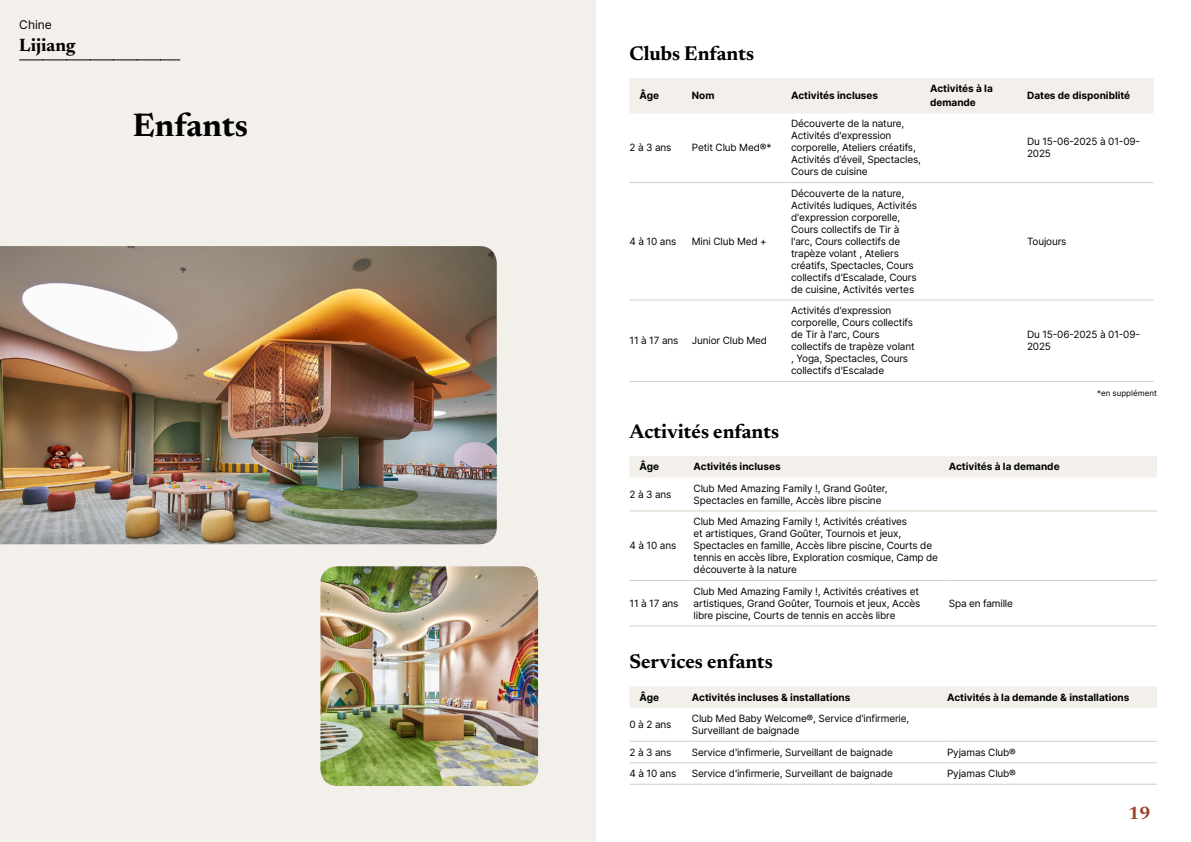
<style>
.page{position:relative;width:1191px;height:842px;background:#fff}
.page>*{position:absolute;margin:0;border:0;box-sizing:border-box;transform-origin:0 0}
.t1{font:700 33px "Newsreader 24 pt";color:#000}
.t2{font:700 20px "Newsreader 24 pt";color:#000}
.t3{font:700 18px "Newsreader 24 pt";color:#000}
.t4{font:700 18px "Newsreader 24 pt";color:#9d432c}
.t5{font:12px "Inter";color:#000}
.t6{font:10px/12px "Inter";letter-spacing:-.015em;color:#000}
.t7{font:700 10px/14px "Inter";color:#000}
.t8{font:8px "Inter";color:#000}
</style>
<div class="page">
<div style="left:0;top:0;width:595px;height:842px;background:#f3f0ec"></div>
<img style="left:0;top:246px;width:497px;height:298px">
<img style="left:320px;top:566px;width:218px;height:220px">
<svg style="left:20px;top:60px;width:160px;height:1px"></svg>
<div style="left:630px;top:78px;width:523px;height:36px;background:#f3f0ec"></div>
<hr style="left:629px;top:182px;width:63px;height:1px;background:#d7cdc1">
<hr style="left:692px;top:182px;width:99px;height:1px;background:#d7cdc1">
<hr style="left:791px;top:182px;width:139px;height:1px;background:#d7cdc1">
<hr style="left:930px;top:182px;width:97px;height:1px;background:#d7cdc1">
<hr style="left:1027px;top:182px;width:126px;height:1px;background:#d7cdc1">
<hr style="left:629px;top:299px;width:63px;height:1px;background:#d7cdc1">
<hr style="left:692px;top:299px;width:99px;height:1px;background:#d7cdc1">
<hr style="left:791px;top:299px;width:139px;height:1px;background:#d7cdc1">
<hr style="left:930px;top:299px;width:97px;height:1px;background:#d7cdc1">
<hr style="left:1027px;top:299px;width:126px;height:1px;background:#d7cdc1">
<hr style="left:629px;top:381px;width:63px;height:1px;background:#d7cdc1">
<hr style="left:692px;top:381px;width:99px;height:1px;background:#d7cdc1">
<hr style="left:791px;top:381px;width:139px;height:1px;background:#d7cdc1">
<hr style="left:930px;top:381px;width:97px;height:1px;background:#d7cdc1">
<hr style="left:1027px;top:381px;width:126px;height:1px;background:#d7cdc1">
<div style="left:630px;top:456px;width:527px;height:21px;background:#f3f0ec"></div>
<hr style="left:629px;top:510px;width:64px;height:1px;background:#d7cdc1">
<hr style="left:693px;top:510px;width:255px;height:1px;background:#d7cdc1">
<hr style="left:948px;top:510px;width:209px;height:1px;background:#d7cdc1">
<hr style="left:629px;top:580px;width:64px;height:1px;background:#d7cdc1">
<hr style="left:693px;top:580px;width:255px;height:1px;background:#d7cdc1">
<hr style="left:948px;top:580px;width:209px;height:1px;background:#d7cdc1">
<hr style="left:629px;top:625px;width:64px;height:1px;background:#d7cdc1">
<hr style="left:693px;top:625px;width:255px;height:1px;background:#d7cdc1">
<hr style="left:948px;top:625px;width:209px;height:1px;background:#d7cdc1">
<div style="left:630px;top:686px;width:527px;height:22px;background:#f3f0ec"></div>
<hr style="left:629px;top:741px;width:63px;height:1px;background:#d7cdc1">
<hr style="left:692px;top:741px;width:255px;height:1px;background:#d7cdc1">
<hr style="left:947px;top:741px;width:210px;height:1px;background:#d7cdc1">
<hr style="left:629px;top:762px;width:63px;height:1px;background:#d7cdc1">
<hr style="left:692px;top:762px;width:255px;height:1px;background:#d7cdc1">
<hr style="left:947px;top:762px;width:210px;height:1px;background:#d7cdc1">
<hr style="left:629px;top:784px;width:63px;height:1px;background:#d7cdc1">
<hr style="left:692px;top:784px;width:255px;height:1px;background:#d7cdc1">
<hr style="left:947px;top:784px;width:210px;height:1px;background:#d7cdc1">
<p class="t5" style="left:19px;top:15px;width:34px">Chine</p>
<h3 class="t3" style="left:19px;top:32px;width:57px">Lijiang</h3>
<h1 class="t1" style="left:133px;top:101px;width:117px">Enfants</h1>
<h2 class="t2" style="left:629px;top:39px;width:126px">Clubs Enfants</h2>
<p class="t7" style="left:639px;top:89px;width:21px">Âge</p>
<p class="t7" style="left:692px;top:89px;width:24px">Nom</p>
<p class="t7" style="left:791px;top:89px;width:88px">Activités incluses</p>
<p class="t7" style="left:930px;top:82px;width:64px">Activités à la demande</p>
<p class="t7" style="left:1027px;top:89px;width:105px">Dates de disponiblité</p>
<p class="t6" style="left:629px;top:142px;width:43px">2 à 3 ans</p>
<p class="t6" style="left:692px;top:142px;width:81px">Petit Club Med®*</p>
<p class="t6" style="left:791px;top:118px;width:131px">Découverte de la nature,<br>Activités d'expression corporelle, Ateliers créatifs,<br>Activités d‘éveil, Spectacles,<br>Cours de cuisine</p>
<p class="t6" style="left:1027px;top:136px;width:115px">Du 15-06-2025 à 01-09-<br>2025</p>
<p class="t6" style="left:629px;top:235px;width:48px">4 à 10 ans</p>
<p class="t6" style="left:692px;top:235px;width:76px">Mini Club Med +</p>
<p class="t6" style="left:629px;top:334px;width:50px">11 à 17 ans</p>
<p class="t6" style="left:692px;top:334px;width:77px">Junior Club Med</p>
<p class="t6" style="left:791px;top:187px;width:127px">Découverte de la nature,<br>Activités ludiques, Activités d'expression corporelle,<br>Cours collectifs de Tir à l'arc, Cours collectifs de trapèze volant , Ateliers créatifs, Spectacles, Cours collectifs d'Escalade, Cours de cuisine, Activités vertes</p>
<p class="t6" style="left:791px;top:304px;width:125px">Activités d'expression corporelle, Cours collectifs de Tir à l'arc, Cours collectifs de trapèze volant , Yoga, Spectacles, Cours collectifs d'Escalade</p>
<p class="t6" style="left:1027px;top:235px;width:41px">Toujours</p>
<p class="t6" style="left:1027px;top:328px;width:115px">Du 15-06-2025 à 01-09-<br>2025</p>
<p class="t8" style="left:1097px;top:387px;width:61px">*en supplément</p>
<h2 class="t2" style="left:629px;top:417px;width:151px">Activités enfants</h2>
<p class="t7" style="left:639px;top:460px;width:21px">Âge</p>
<p class="t7" style="left:693px;top:460px;width:88px">Activités incluses</p>
<p class="t7" style="left:948px;top:460px;width:112px">Activités à la demande</p>
<p class="t6" style="left:629px;top:488px;width:43px">2 à 3 ans</p>
<p class="t6" style="left:693px;top:482px;width:195px">Club Med Amazing Family !, Grand Goûter,<br>Spectacles en famille, Accès libre piscine</p>
<p class="t6" style="left:629px;top:539px;width:48px">4 à 10 ans</p>
<p class="t6" style="left:693px;top:515px;width:246px">Club Med Amazing Family !, Activités créatives<br>et artistiques, Grand Goûter, Tournois et jeux, Spectacles en famille, Accès libre piscine, Courts de tennis en accès libre, Exploration cosmique, Camp de découverte à la nature</p>
<p class="t6" style="left:629px;top:597px;width:50px">11 à 17 ans</p>
<p class="t6" style="left:693px;top:585px;width:228px">Club Med Amazing Family !, Activités créatives et artistiques, Grand Goûter, Tournois et jeux, Accès libre piscine, Courts de tennis en accès libre</p>
<p class="t6" style="left:948px;top:597px;width:66px">Spa en famille</p>
<h2 class="t2" style="left:629px;top:647px;width:145px">Services enfants</h2>
<p class="t7" style="left:639px;top:690px;width:21px">Âge</p>
<p class="t7" style="left:692px;top:690px;width:160px">Activités incluses &amp; installations</p>
<p class="t7" style="left:947px;top:690px;width:184px">Activités à la demande &amp; installations</p>
<p class="t6" style="left:629px;top:718px;width:43px">0 à 2 ans</p>
<p class="t6" style="left:692px;top:712px;width:219px">Club Med Baby Welcome®, Service d'infirmerie,<br>Surveillant de baignade</p>
<p class="t6" style="left:629px;top:746px;width:43px">2 à 3 ans</p>
<p class="t6" style="left:692px;top:746px;width:203px">Service d'infirmerie, Surveillant de baignade</p>
<p class="t6" style="left:947px;top:746px;width:70px">Pyjamas Club®</p>
<p class="t6" style="left:629px;top:767px;width:48px">4 à 10 ans</p>
<p class="t6" style="left:692px;top:767px;width:203px">Service d'infirmerie, Surveillant de baignade</p>
<p class="t6" style="left:947px;top:767px;width:70px">Pyjamas Club®</p>
<h3 class="t4" style="left:1128px;top:800px;width:24px">19</h3>
</div>
